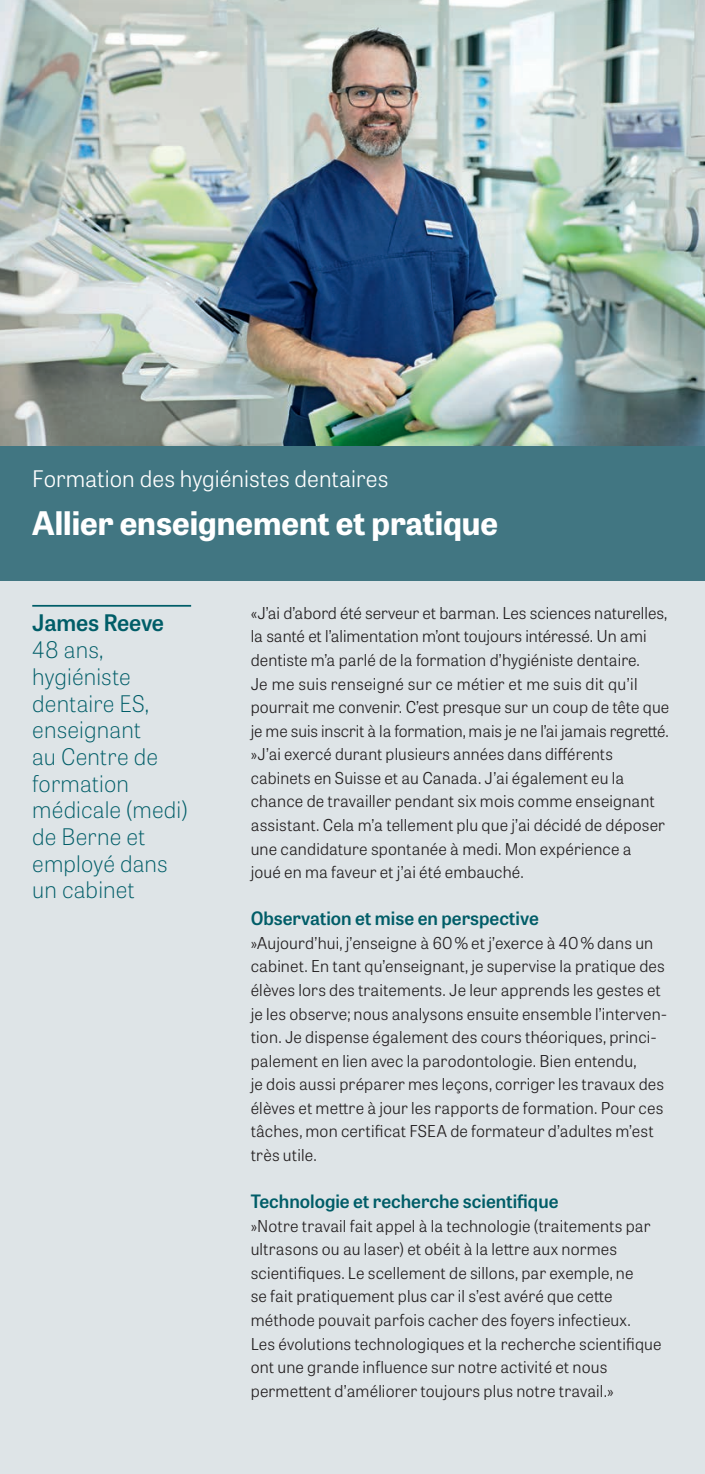
<style>
.page{position:relative;width:705px;height:1474px;background:#fff}
.page>*{position:absolute;margin:0;border:0;box-sizing:border-box;transform-origin:0 0}
.t1{font:700 32.38px "Tablet Gothic";color:#fff}
.t2{font:100 22.75px/26.6px "Tablet Gothic";letter-spacing:.005em;color:#005d68}
.t3{font:300 22.75px "Tablet Gothic";color:#fff}
.t4{font:600 22.75px "Tablet Gothic";letter-spacing:-.015em;color:#005d68}
.t5{font:600 18.38px "Tablet Gothic";color:#005d68}
.t6{font:300 16.28px/23.6px "Tablet Gothic";letter-spacing:.01em;color:#231f20}
</style>
<div class="page">
<div style="left:0;top:0;width:704px;height:1473px;background:#dee4e7"></div>
<img style="left:1px;top:0;width:703px;height:446px">
<img style="left:0;top:0;width:1px;height:580px">
<div style="left:0;top:446px;width:704px;height:134px;background:#417682"></div>
<hr style="left:32px;top:605px;width:159px;height:1px;background:#005d68">
<h2 class="t3" style="left:32px;top:464px;width:358px">Formation des hygiénistes dentaires</h2>
<h1 class="t1" style="left:32px;top:500px;width:467px">Allier enseignement et pratique</h1>
<h2 class="t4" style="left:32px;top:607px;width:133px">James Reeve</h2>
<h2 class="t2" style="left:32px;top:635px;width:157px">48 ans, hygiéniste dentaire ES, enseignant<br>au Centre de formation médicale (medi) de Berne et employé dans un cabinet</h2>
<p class="t6" style="left:251px;top:600px;width:420px">«J’ai d’abord été serveur et barman. Les sciences naturelles, la santé et l’alimentation m’ont toujours intéressé. Un ami dentiste m’a parlé de la formation d’hygiéniste dentaire.<br>Je me suis renseigné sur ce métier et me suis dit qu’il pourrait me convenir. C’est presque sur un coup de tête que je me suis inscrit à la formation, mais je ne l’ai jamais regretté. »J’ai exercé durant plusieurs années dans différents cabinets en Suisse et au Canada. J’ai également eu la chance de travailler pendant six mois comme enseignant assistant. Cela m’a tellement plu que j’ai décidé de déposer une candidature spontanée à medi. Mon expérience a<br>joué en ma faveur et j’ai été embauché.</p>
<p class="t5" style="left:251px;top:905px;width:290px">Observation et mise en perspective</p>
<p class="t6" style="left:251px;top:930px;width:417px">»Aujourd’hui, j’enseigne à 60 % et j’exerce à 40 % dans un cabinet. En tant qu’enseignant, je supervise la pratique des élèves lors des traitements. Je leur apprends les gestes et je les observe; nous analysons ensuite ensemble l’interven&shy;tion. Je dispense également des cours théoriques, princi&shy;palement en lien avec la parodontologie. Bien entendu,<br>je dois aussi préparer mes leçons, corriger les travaux des élèves et mettre à jour les rapports de formation. Pour ces tâches, mon certificat FSEA de formateur d’adultes m’est très utile.</p>
<p class="t5" style="left:251px;top:1188px;width:309px">Technologie et recherche scientifique</p>
<p class="t6" style="left:251px;top:1213px;width:412px">»Notre travail fait appel à la technologie (traitements par ultrasons ou au laser) et obéit à la lettre aux normes scientifiques. Le scellement de sillons, par exemple, ne<br>se fait pratiquement plus car il s’est avéré que cette méthode pouvait parfois cacher des foyers infectieux.<br>Les évolutions technologiques et la recherche scientifique ont une grande influence sur notre activité et nous permettent d’améliorer toujours plus notre travail.»</p>
</div>
